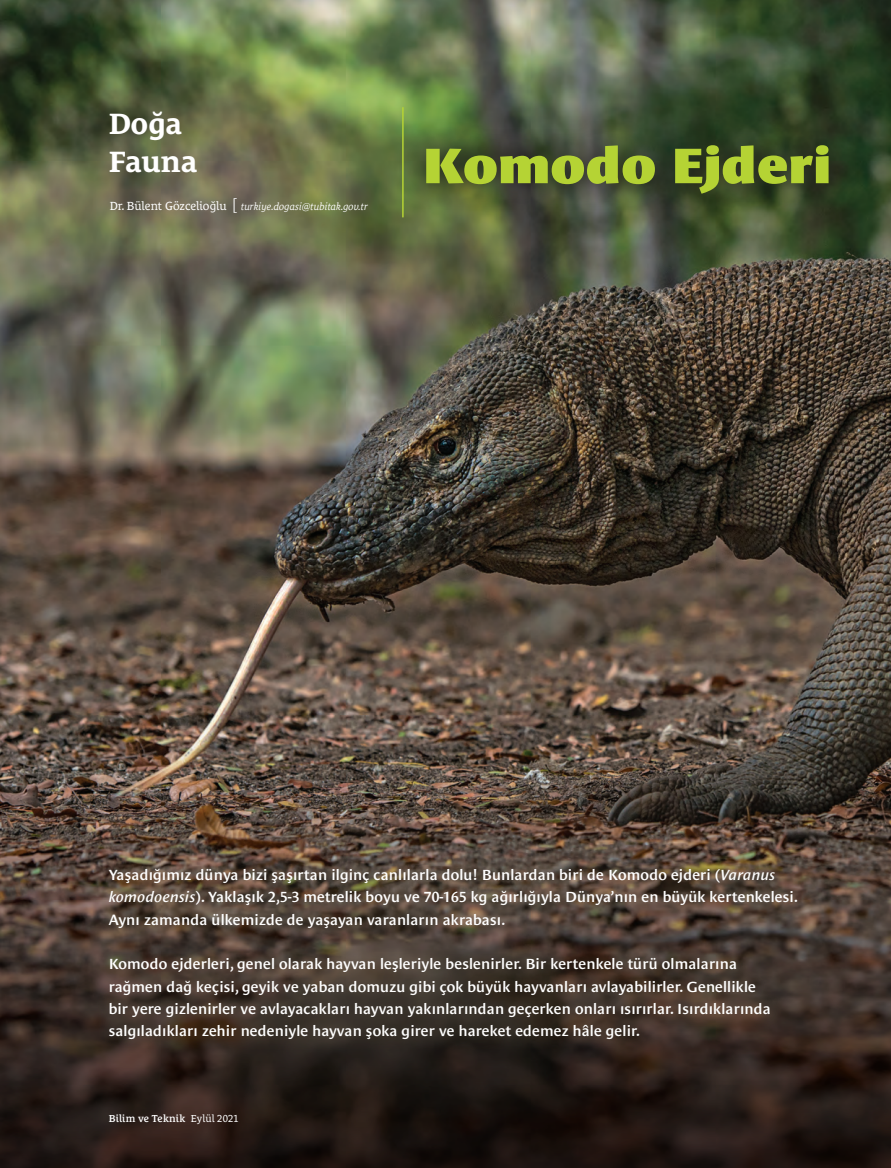
<style>
.page{position:relative;width:891px;height:1168px;background:#fff}
.page>*{position:absolute;margin:0;border:0;box-sizing:border-box;transform-origin:0 0}
.t1{font:900 51px "Le Monde Sans Pro";letter-spacing:.01em;color:#b5d334}
.t2{font:700 30px "Le Monde Courrier Pro";color:#fff}
.t3{font:600 15px/22.4px "Le Monde Sans Pro";letter-spacing:.01em;color:#fff}
.t4{font:italic 10.35px "Le Monde Courrier Pro";letter-spacing:-.01em;color:#fff}
.t5{font:600 10.35px "Le Monde Courrier Pro";letter-spacing:.01em;color:#fff}
.s1{font-style:normal;font-size:12px}
.s2{font-family:"Le Monde Sans Pro";font-weight:300;font-style:normal;font-size:16.2px}
.s3{font-style:italic}
.s4{font-weight:400}
</style>
<div class="page">
<img style="left:0;top:0;width:890px;height:710px">
<svg style="left:399px;top:120px;width:456px;height:99px;background:#3d4a2e"></svg>
<hr style="left:402px;top:107px;width:1px;height:110px;background:#b5d334">
<svg style="left:0;top:710px;width:890px;height:458px;background:#43352d"></svg>
<svg style="left:94px;top:854px;width:716px;height:200px;background:#493c32"></svg>
<h2 class="t2" style="left:109px;top:99px;width:75px">Doğa</h2>
<h2 class="t2" style="left:109px;top:137px;width:90px">Fauna</h2>
<p class="t4" style="left:110px;top:198px;width:260px"><span class="s1">Dr. Bülent Gözcelioğlu</span> <span class="s2">[</span> turkiye.dogasi@tubitak.gov.tr</p>
<h1 class="t1" style="left:423px;top:129px;width:408px">Komodo Ejderi</h1>
<p class="t3" style="left:109px;top:862px;width:690px">Yaşadığımız dünya bizi şaşırtan ilginç canlılarla dolu! Bunlardan biri de Komodo ejderi (<span class="s3">Varanus komodoensis</span>). Yaklaşık 2,5-3 metrelik boyu ve 70-165 kg ağırlığıyla Dünya’nın en büyük kertenkelesi.<br>Aynı zamanda ülkemizde de yaşayan varanların akrabası.</p>
<p class="t3" style="left:109px;top:951px;width:663px">Komodo ejderleri, genel olarak hayvan leşleriyle beslenirler. Bir kertenkele türü olmalarına rağmen dağ keçisi, geyik ve yaban domuzu gibi çok büyük hayvanları avlayabilirler. Genellikle bir yere gizlenirler ve avlayacakları hayvan yakınlarından geçerken onları ısırırlar. Isırdıklarında salgıladıkları zehir nedeniyle hayvan şoka girer ve hareket edemez hâle gelir.</p>
<p class="t5" style="left:109px;top:1110px;width:131px">Bilim ve Teknik <span class="s4">Eylül 2021</span></p>
</div>
